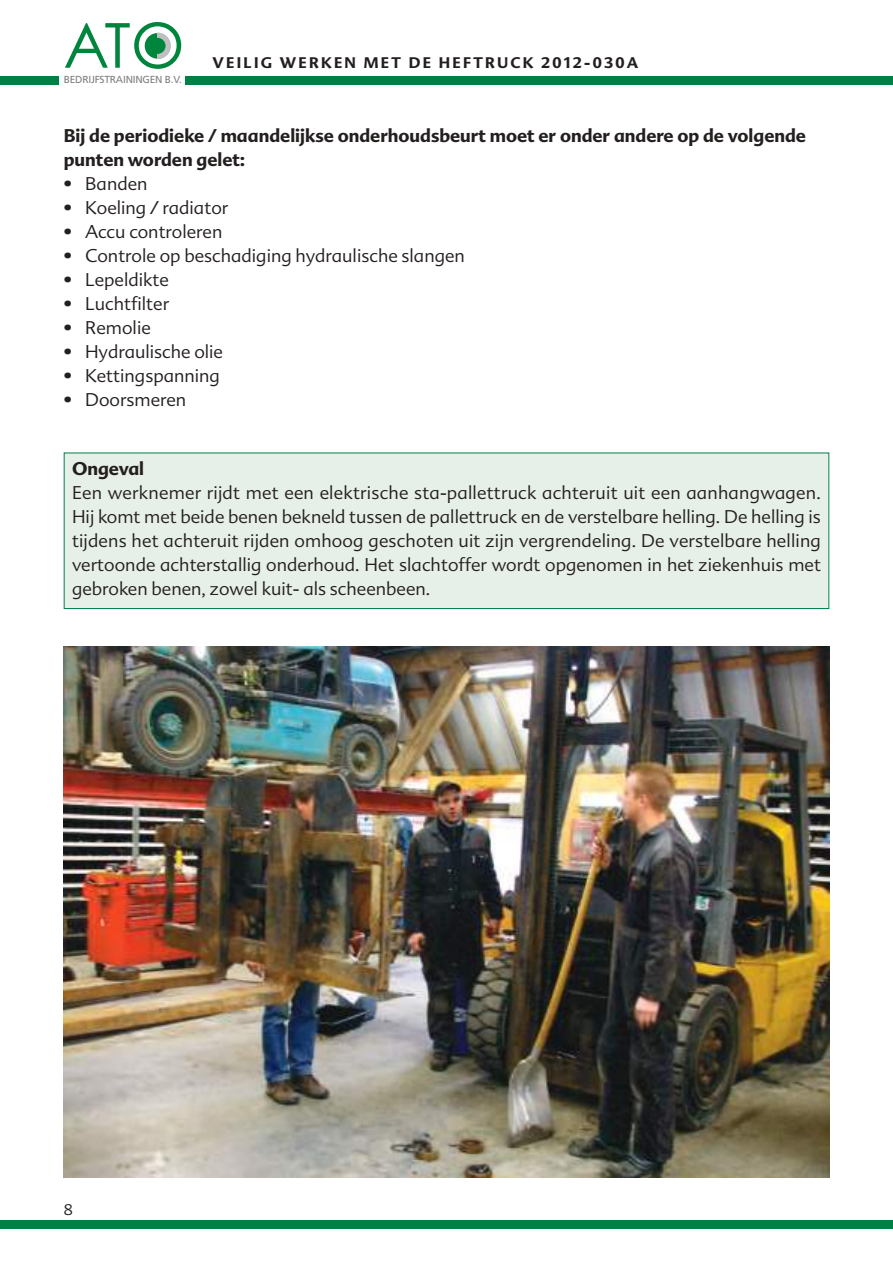
<style>
.page{position:relative;width:893px;height:1263px;background:#fff}
.page>*{position:absolute;margin:0;border:0;box-sizing:border-box;transform-origin:0 0}
.t1{font:300 18px/24px "Advert";color:#241f1f;text-align:justify}
.t2{font:700 18px/24px "Advert";color:#241f1f}
.t3{font:700 15px "Advert";letter-spacing:.15em;color:#241f1f}
.t4{font:300 15px "Advert";color:#241f1f}
.t5{font:10.2px "Frutiger";letter-spacing:-.02em;color:#807f81}
</style>
<div class="page">
<div style="left:0;top:76px;width:893px;height:9px;background:#008045"></div>
<div style="left:0;top:1220px;width:893px;height:9px;background:#008045"></div>
<div style="left:60px;top:21px;width:125px;height:69px;background:#fff"></div>
<svg style="left:65px;top:22px;width:116px;height:47px"></svg>
<img style="left:64px;top:646px;width:765px;height:532px">
<div style="left:65px;top:453px;width:763px;height:155px;background:#e7f0e8"></div>
<div style="left:64px;top:453px;width:765px;height:156px;border:1px solid #008045"></div>
<p class="t5" style="left:64px;top:76px;width:120px">BEDRIJFSTRAININGEN B.V.</p>
<p class="t3" style="left:213px;top:54px;width:427px">VEILIG WERKEN MET DE HEFTRUCK 2012-030A</p>
<p class="t2" style="left:64px;top:123px;width:744px">Bij de periodieke / maandelijkse onderhoudsbeurt moet er onder andere op de volgende punten worden gelet:</p>
<p class="t1" style="left:64px;top:171px;width:85px">• Banden</p>
<p class="t1" style="left:64px;top:195px;width:166px">• Koeling / radiator</p>
<p class="t1" style="left:64px;top:219px;width:160px">• Accu controleren</p>
<p class="t1" style="left:64px;top:243px;width:403px">• Controle op beschadiging hydraulische slangen</p>
<p class="t1" style="left:64px;top:267px;width:107px">• Lepeldikte</p>
<p class="t1" style="left:64px;top:291px;width:107px">• Luchtfilter</p>
<p class="t1" style="left:64px;top:315px;width:89px">• Remolie</p>
<p class="t1" style="left:64px;top:339px;width:161px">• Hydraulische olie</p>
<p class="t1" style="left:64px;top:363px;width:158px">• Kettingspanning</p>
<p class="t1" style="left:64px;top:387px;width:124px">• Doorsmeren</p>
<p class="t2" style="left:72px;top:457px;width:74px">Ongeval</p>
<p class="t1" style="left:72px;top:481px;width:750px">Een werknemer rijdt met een elektrische sta-pallettruck achteruit uit een aanhangwagen.<br>Hij komt met beide benen bekneld tussen de pallettruck en de verstelbare helling. De helling is tijdens het achteruit rijden omhoog geschoten uit zijn vergrendeling. De verstelbare helling vertoonde achterstallig onderhoud. Het slachtoffer wordt opgenomen in het ziekenhuis met gebroken benen, zowel kuit- als scheenbeen.</p>
<p class="t4" style="left:64px;top:1201px;width:11px">8</p>
</div>
